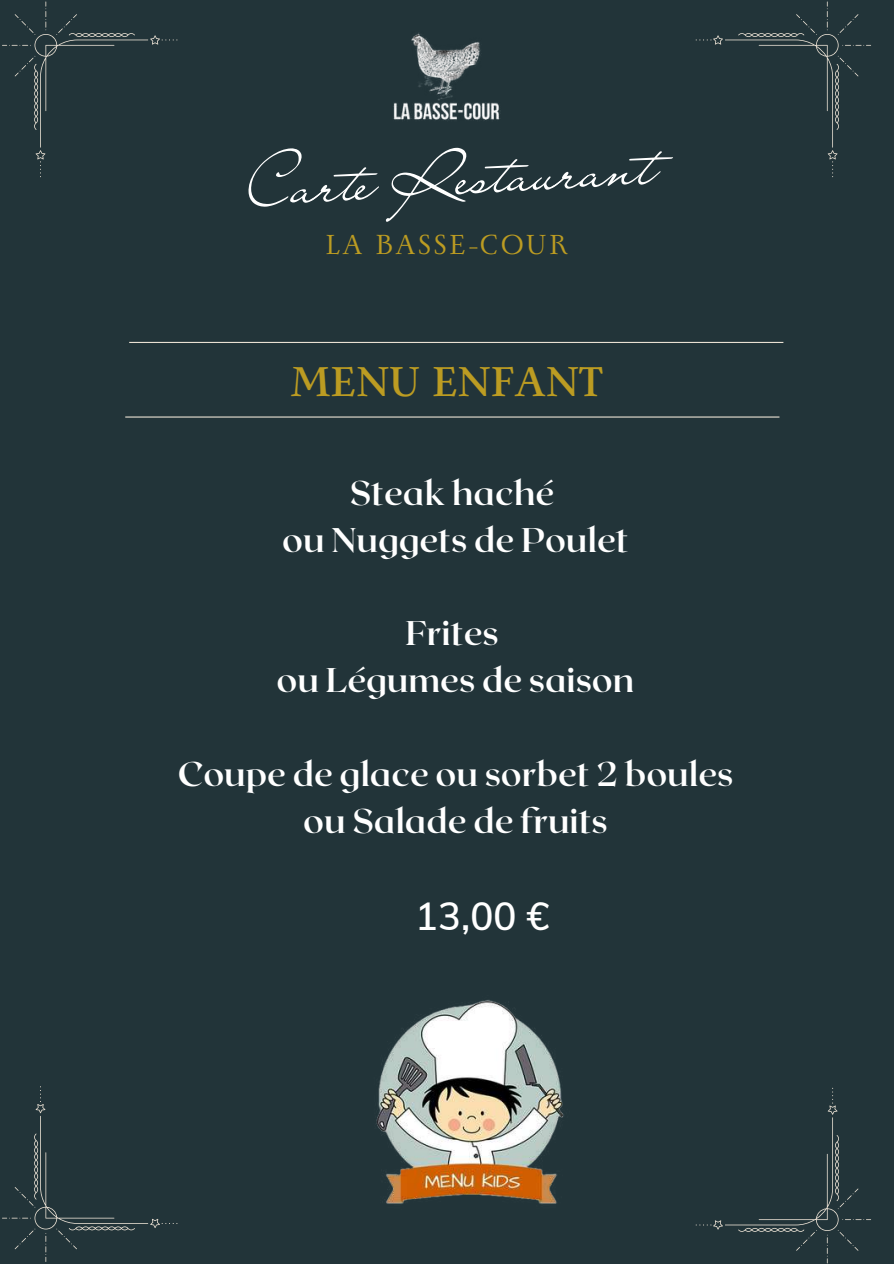
<style>
.page{position:relative;width:894px;height:1264px;background:#fff}
.page>*{position:absolute;margin:0;border:0;box-sizing:border-box;transform-origin:0 0}
.t1{font:61.8px "Liana";color:#fff}
.t2{font:700 46.35px "Monterchi Serif";color:#bc9c22}
.t3{font:600 38.25px "Muli";color:#fff}
.t4{font:700 34.2px/46.8px "Roxborough CF";color:#fff;text-align:center}
.t5{font:30.6px "Monterchi Serif";letter-spacing:.09em;color:#bc9c22}
</style>
<div class="page">
<div style="left:0;top:0;width:893px;height:1263px;background:#223439"></div>
<img style="left:393px;top:33px;width:107px;height:88px">
<svg style="left:2px;top:2px;width:175px;height:175px"></svg>
<svg style="left:2px;top:1086px;width:175px;height:175px"></svg>
<svg style="left:695px;top:1087px;width:175px;height:176px"></svg>
<svg style="left:695px;top:2px;width:175px;height:175px"></svg>
<hr style="left:125px;top:416px;width:654px;height:1px;background:#eae1d4">
<hr style="left:129px;top:342px;width:654px;height:1px;background:#eae1d4">
<img style="left:376px;top:1000px;width:188px;height:204px">
<h1 class="t1" style="left:245px;top:146px;width:412px;rotate:-3deg">Carte Restaurant</h1>
<p class="t5" style="left:325px;top:230px;width:244px">LA BASSE-COUR</p>
<h2 class="t2" style="left:290px;top:359px;width:314px">MENU ENFANT</h2>
<p class="t4" style="left:282px;top:467px;width:348px">Steak haché<br>ou Nuggets de Poulet</p>
<p class="t4" style="left:276px;top:608px;width:359px">Frites<br>ou Légumes de saison</p>
<p class="t4" style="left:178px;top:748px;width:557px">Coupe de glace ou sorbet 2 boules ou Salade de fruits</p>
<p class="t3" style="left:415px;top:891px;width:136px">13,00 €</p>
</div>
